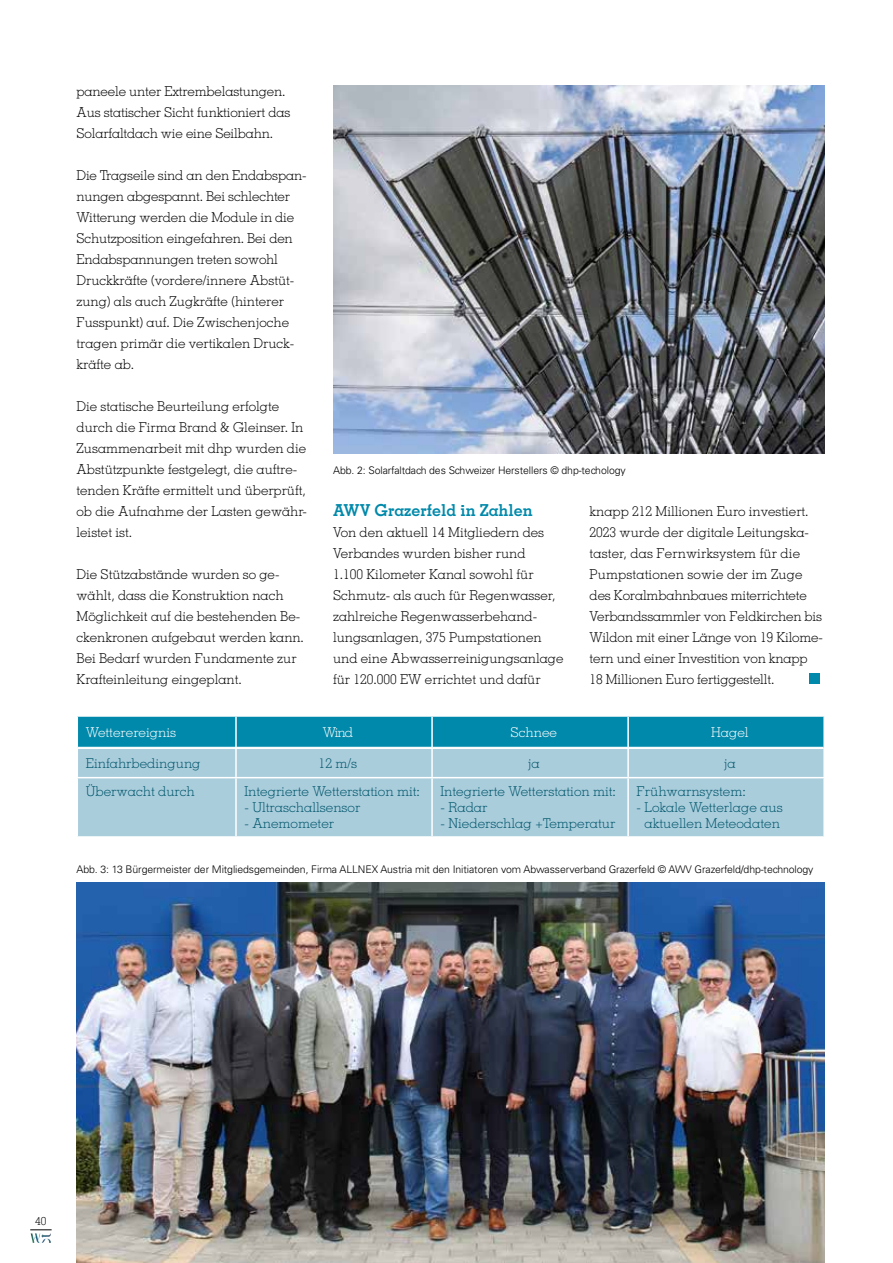
<style>
.page{position:relative;width:893px;height:1263px;background:#fff}
.page>*{position:absolute;margin:0;border:0;box-sizing:border-box;transform-origin:0 0}
.t1{font:700 16.5px "Memphis LT Std";color:#0089aa}
.t2{font:300 13.65px/21px "Memphis LT Std";color:#000}
.t3{font:300 13.5px/16.2px "Memphis LT Std";color:#00566b;text-align:center}
.t4{font:300 13.5px "Memphis LT Std";color:#fff}
.t5{font:300 11.25px "Memphis LT Std";color:#000}
.t6{font:300 10.5px "Univers LT Std";letter-spacing:-.01em;color:#000}
</style>
<div class="page">
<img style="left:31px;top:1233px;width:20px;height:10px">
<svg style="left:30px;top:1229px;width:22px;height:1px"></svg>
<img style="left:77px;top:882px;width:748px;height:381px">
<div style="left:78px;top:778px;width:745px;height:58px;background:#aacddc"></div>
<svg style="left:77px;top:716px;width:747px;height:61px;background:#56abc3"></svg>
<hr style="left:235px;top:749px;width:2px;height:28px;background:#fff">
<hr style="left:431px;top:749px;width:2px;height:28px;background:#fff">
<hr style="left:627px;top:749px;width:2px;height:28px;background:#fff">
<hr style="left:823px;top:748px;width:2px;height:29px;background:#fff">
<hr style="left:235px;top:778px;width:2px;height:58px;background:#fff">
<hr style="left:431px;top:778px;width:2px;height:58px;background:#fff">
<hr style="left:627px;top:778px;width:2px;height:58px;background:#fff">
<hr style="left:78px;top:747px;width:158px;height:1px;background:#fff">
<hr style="left:78px;top:748px;width:158px;height:1px;background:#fff">
<hr style="left:236px;top:747px;width:196px;height:1px;background:#fff">
<hr style="left:236px;top:748px;width:196px;height:1px;background:#fff">
<hr style="left:432px;top:747px;width:196px;height:1px;background:#fff">
<hr style="left:432px;top:748px;width:196px;height:1px;background:#fff">
<hr style="left:628px;top:747px;width:195px;height:1px;background:#fff">
<hr style="left:628px;top:748px;width:195px;height:1px;background:#fff">
<img style="left:333px;top:85px;width:492px;height:368px">
<div style="left:809px;top:673px;width:11px;height:11px;background:#0089aa"></div>
<p class="t2" style="left:77px;top:81px;width:215px">paneele unter Extrembelastungen.<br>Aus statischer Sicht funktioniert das<br>Solarfaltdach wie eine Seilbahn.</p>
<p class="t2" style="left:77px;top:165px;width:232px">Die Tragseile sind an den Endabspan&shy;nungen abgespannt. Bei schlechter Witterung werden die Module in die Schutzposition eingefahren. Bei den Endabspannungen treten sowohl Druckkräfte (vordere/innere Abstüt&shy;zung) als auch Zugkräfte (hinterer Fusspunkt) auf. Die Zwischenjoche tragen primär die vertikalen Druck&shy;kräfte ab.</p>
<p class="t2" style="left:77px;top:396px;width:232px">Die statische Beurteilung erfolgte durch die Firma Brand &amp; Gleinser. In Zusammenarbeit mit dhp wurden die Abstützpunkte festgelegt, die auftre&shy;tenden Kräfte ermittelt und überprüft, ob die Aufnahme der Lasten gewähr&shy;leistet ist.</p>
<p class="t2" style="left:77px;top:564px;width:229px">Die Stützabstände wurden so ge&shy;wählt, dass die Konstruktion nach Möglichkeit auf die bestehenden Be&shy;ckenkronen aufgebaut werden kann.<br>Bei Bedarf wurden Fundamente zur Krafteinleitung eingeplant.</p>
<p class="t6" style="left:333px;top:464px;width:294px">Abb. 2: Solarfaltdach des Schweizer Herstellers © dhp-techology</p>
<p class="t1" style="left:333px;top:500px;width:201px">AWV Grazerfeld in Zahlen</p>
<p class="t2" style="left:333px;top:522px;width:232px">Von den aktuell 14 Mitgliedern des Verbandes wurden bisher rund<br>1.100 Kilometer Kanal sowohl für Schmutz- als auch für Regenwasser, zahlreiche Regenwasserbehand&shy;lungsanlagen, 375 Pumpstationen und eine Abwasserreinigungsanlage für 120.000 EW errichtet und dafür</p>
<p class="t2" style="left:590px;top:501px;width:235px">knapp 212 Millionen Euro investiert.<br>2023 wurde der digitale Leitungska&shy;taster, das Fernwirksystem für die Pumpstationen sowie der im Zuge des Koralmbahnbaues miterrichtete Verbandssammler von Feldkirchen bis Wildon mit einer Länge von 19 Kilome&shy;tern und einer Investition von knapp 18 Millionen Euro fertiggestellt.</p>
<p class="t4" style="left:86px;top:724px;width:92px">Wetterereignis</p>
<p class="t4" style="left:323px;top:724px;width:32px">Wind</p>
<p class="t4" style="left:510px;top:724px;width:48px">Schnee</p>
<p class="t4" style="left:711px;top:724px;width:39px">Hagel</p>
<p class="t3" style="left:86px;top:755px;width:116px">Einfahrbedingung</p>
<p class="t3" style="left:319px;top:755px;width:40px">12 m/s</p>
<p class="t3" style="left:528px;top:755px;width:14px">ja</p>
<p class="t3" style="left:724px;top:755px;width:14px">ja</p>
<p class="t3" style="left:86px;top:783px;width:111px">Überwacht durch</p>
<p class="t3" style="left:244px;top:783px;width:177px">Integrierte Wetterstation mit:</p>
<p class="t3" style="left:244px;top:799px;width:117px">- Ultraschallsensor</p>
<p class="t3" style="left:244px;top:815px;width:91px">- Anemometer</p>
<p class="t3" style="left:441px;top:783px;width:177px">Integrierte Wetterstation mit:</p>
<p class="t3" style="left:441px;top:799px;width:48px">- Radar</p>
<p class="t3" style="left:441px;top:815px;width:176px">- Niederschlag +Temperatur</p>
<p class="t3" style="left:637px;top:783px;width:111px">Frühwarnsystem:</p>
<p class="t3" style="left:637px;top:799px;width:148px">- Lokale Wetterlage aus aktuellen Meteodaten</p>
<p class="t6" style="left:77px;top:863px;width:738px">Abb. 3: 13 Bürgermeister der Mitgliedsgemeinden, Firma ALLNEX Austria mit den Initiatoren vom Abwasserverband Grazerfeld © AWV Grazerfeld/dhp-technology</p>
<p class="t5" style="left:35px;top:1214px;width:13px">40</p>
</div>
